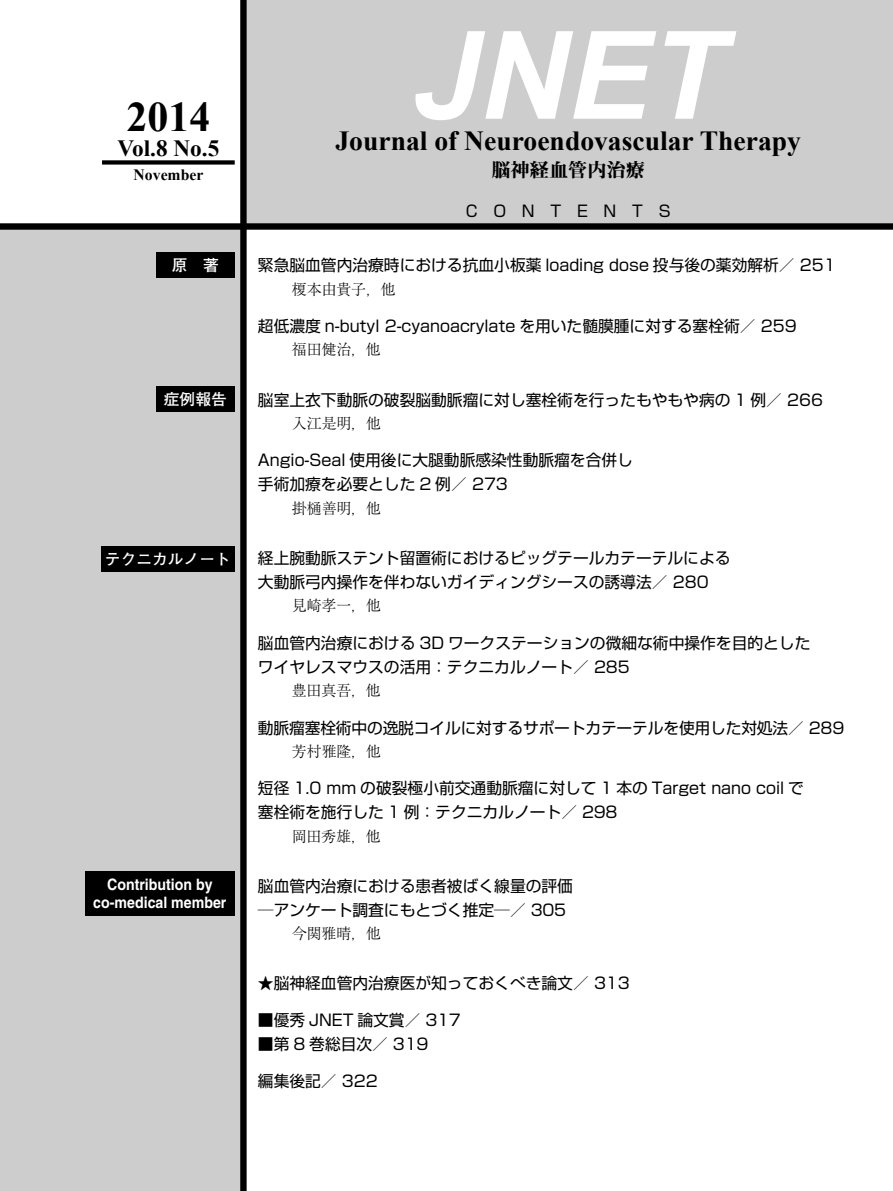
<style>
.page{position:relative;width:893px;height:1191px;background:#fff}
.page>*{position:absolute;margin:0;border:0;box-sizing:border-box;transform-origin:0 0}
.t1{font:italic 700 122.25px "Arial";color:#fff}
.t2{font:700 42px "Times New Roman";color:#000}
.t3{font:700 27.6px "Times New Roman";color:#000}
.t4{font:700 23.25px "Times New Roman";color:#000}
.t5{font:19.2px "Midashi Min Pro MA31 90 pv RKSJ H";color:#000}
.t6{font:15.75px/24px "Shin Go Pro Regular 90 pv RKSJ H";color:#000}
.t7{font:700 15.75px/18px "Helvetica";color:#fff;text-align:center;scale:.9 1}
.t8{font:15.75px "Futo Go B101 Pro Bold 90 pv RKSJ H";color:#fff}
.t9{font:700 15.75px "Times New Roman";color:#000}
.t10{font:15px "Ryumin Pro Light 90 pv RKSJ H";letter-spacing:-.01em;color:#000}
</style>
<div class="page">
<div style="left:0;top:228px;width:242px;height:963px;background:#cdcdcd"></div>
<div style="left:244px;top:0;width:649px;height:225px;background:#cdcdcd"></div>
<div style="left:240px;top:0;width:7px;height:1191px;background:#000"></div>
<div style="left:0;top:223px;width:893px;height:7px;background:#000"></div>
<div style="left:102px;top:160px;width:133px;height:5px;background:#000"></div>
<div style="left:156px;top:252px;width:79px;height:25px;background:#000"></div>
<div style="left:85px;top:870px;width:150px;height:45px;background:#000"></div>
<div style="left:156px;top:386px;width:79px;height:26px;background:#000"></div>
<div style="left:101px;top:546px;width:134px;height:26px;background:#000"></div>
<h2 class="t2" style="left:126px;top:94px;width:85px">2014</h2>
<h3 class="t4" style="left:117px;top:136px;width:103px">Vol.8 No.5</h3>
<p class="t9" style="left:134px;top:166px;width:71px">November</p>
<p class="t8" style="left:172px;top:259px;width:49px">原　著</p>
<p class="t8" style="left:164px;top:393px;width:64px">症例報告</p>
<p class="t8" style="left:105px;top:553px;width:127px">テクニカルノート</p>
<p class="t7" style="left:93px;top:877px;width:149px">Contribution by co-medical member</p>
<h1 class="t1" style="left:412px;top:8px;width:314px">JNET</h1>
<h3 class="t3" style="left:335px;top:125px;width:467px">Journal of Neuroendovascular Therapy</h3>
<p class="t5" style="left:491px;top:162px;width:155px">脳神経血管内治療</p>
<p class="t6" style="left:466px;top:201px;width:207px">C　O　N　T　E　N　T　S</p>
<p class="t6" style="left:258px;top:255px;width:579px">緊急脳血管内治療時における抗血小板薬 loading dose 投与後の薬効解析／ 251</p>
<p class="t10" style="left:292px;top:283px;width:105px">榎本由貴子，他</p>
<p class="t6" style="left:258px;top:316px;width:540px">超低濃度 n-butyl 2-cyanoacrylate を用いた髄膜腫に対する塞栓術／ 259</p>
<p class="t10" style="left:292px;top:344px;width:90px">福田健治，他</p>
<p class="t6" style="left:258px;top:390px;width:566px">脳室上衣下動脈の破裂脳動脈瘤に対し塞栓術を行ったもやもや病の 1 例／ 266</p>
<p class="t10" style="left:292px;top:418px;width:90px">入江是明，他</p>
<p class="t6" style="left:258px;top:450px;width:376px">Angio-Seal 使用後に大腿動脈感染性動脈瘤を合併し手術加療を必要とした 2 例／ 273</p>
<p class="t10" style="left:292px;top:502px;width:90px">掛樋善明，他</p>
<p class="t6" style="left:258px;top:548px;width:474px">経上腕動脈ステント留置術におけるピッグテールカテーテルによる大動脈弓内操作を伴わないガイディングシースの誘導法／ 280</p>
<p class="t10" style="left:292px;top:600px;width:90px">見崎孝一，他</p>
<p class="t6" style="left:258px;top:633px;width:554px">脳血管内治療における 3D ワークステーションの微細な術中操作を目的としたワイヤレスマウスの活用：テクニカルノート／ 285</p>
<p class="t10" style="left:292px;top:685px;width:90px">豊田真吾，他</p>
<p class="t6" style="left:258px;top:717px;width:588px">動脈瘤塞栓術中の逸脱コイルに対するサポートカテーテルを使用した対処法／ 289</p>
<p class="t10" style="left:292px;top:745px;width:90px">芳村雅隆，他</p>
<p class="t6" style="left:258px;top:778px;width:547px">短径 1.0 mm の破裂極小前交通動脈瘤に対して 1 本の Target nano coil で塞栓術を施行した 1 例：テクニカルノート／ 298</p>
<p class="t10" style="left:292px;top:830px;width:90px">岡田秀雄，他</p>
<p class="t6" style="left:258px;top:876px;width:316px">脳血管内治療における患者被ばく線量の評価─アンケート調査にもとづく推定─／ 305</p>
<p class="t10" style="left:292px;top:928px;width:90px">今関雅晴，他</p>
<p class="t6" style="left:258px;top:973px;width:373px">★脳神経血管内治療医が知っておくべき論文／ 313</p>
<p class="t6" style="left:258px;top:1010px;width:204px">■優秀 JNET 論文賞／ 317</p>
<p class="t6" style="left:258px;top:1034px;width:172px">■第 8 巻総目次／ 319</p>
<p class="t6" style="left:258px;top:1071px;width:121px">編集後記／ 322</p>
</div>
